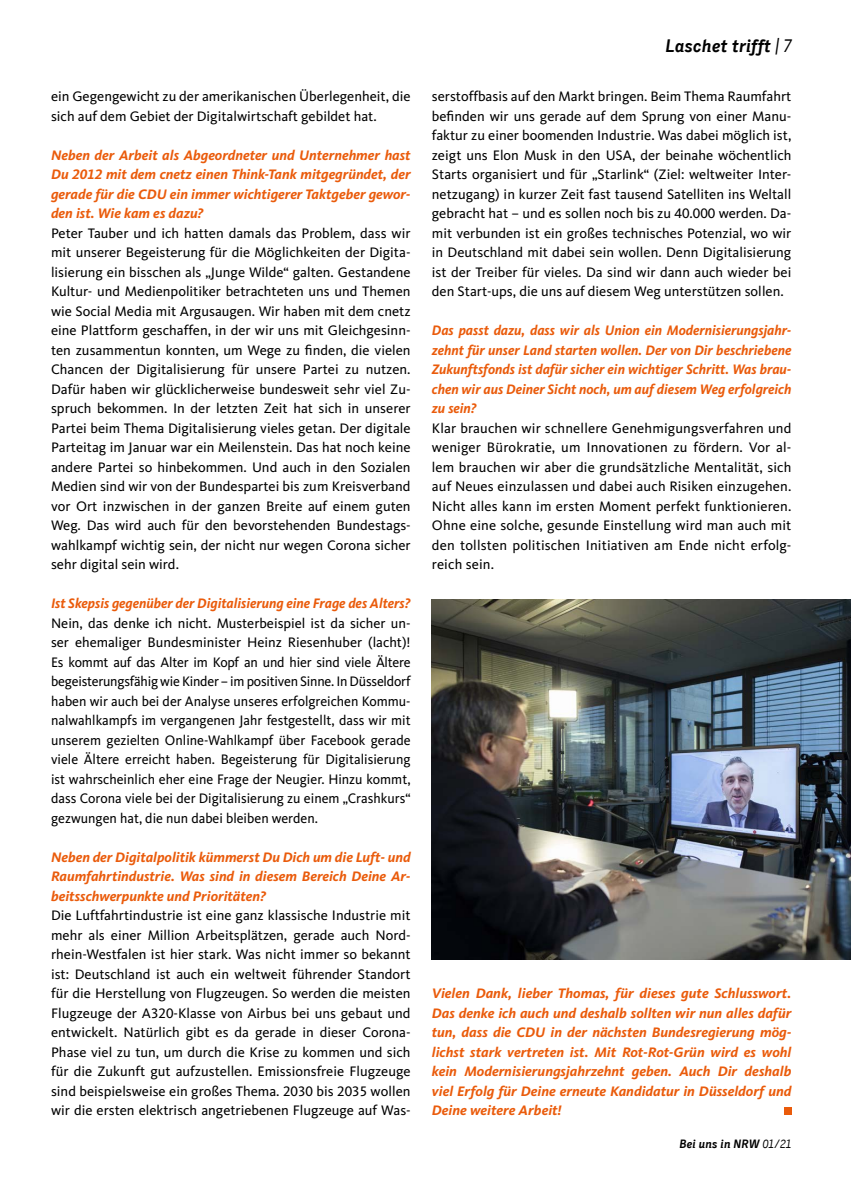
<style>
.page{position:relative;width:851px;height:1191px;background:#fff}
.page>*{position:absolute;margin:0;border:0;box-sizing:border-box;transform-origin:0 0}
.t1{font:italic 700 18px "CDU Skopex";color:#000}
.t2{font:14.25px/19.5px "CDU Kievit Tab";color:#000;text-align:justify}
.t3{font:italic 700 14.25px/19.5px "CDU Kievit Tab";color:#ea5b0b;text-align:justify}
.t4{font:italic 700 12px "CDU Skopex";color:#000}
.s1{font-weight:400}
</style>
<div class="page">
<div style="left:784px;top:1107px;width:7px;height:7px;background:#ea5b0b"></div>
<img style="left:432px;top:599px;width:418px;height:360px">
<p class="t2" style="left:51px;top:87px;width:361px">ein Gegengewicht zu der amerikanischen Überlegenheit, die sich auf dem Gebiet der Digitalwirtschaft gebildet hat.</p>
<p class="t3" style="left:51px;top:145px;width:361px">Neben der Arbeit als Abgeordneter und Unternehmer hast Du 2012 mit dem cnetz einen Think-Tank mitgegründet, der gerade für die CDU ein immer wichtigerer Taktgeber gewor&shy;den ist. Wie kam es dazu?</p>
<p class="t2" style="left:51px;top:223px;width:361px">Peter Tauber und ich hatten damals das Problem, dass wir mit unserer Begeisterung für die Möglichkeiten der Digita&shy;lisierung ein bisschen als „Junge Wilde“ galten. Gestandene Kultur- und Medienpolitiker betrachteten uns und Themen wie Social Media mit Argusaugen. Wir haben mit dem cnetz eine Plattform geschaffen, in der wir uns mit Gleichgesinn&shy;ten zusammentun konnten, um Wege zu finden, die vielen Chancen der Digitalisierung für unsere Partei zu nutzen.<br>Dafür haben wir glücklicherweise bundesweit sehr viel Zu&shy;spruch bekommen. In der letzten Zeit hat sich in unserer Partei beim Thema Digitalisierung vieles getan. Der digitale Parteitag im Januar war ein Meilenstein. Das hat noch keine andere Partei so hinbekommen. Und auch in den Sozialen Medien sind wir von der Bundespartei bis zum Kreisverband vor Ort inzwischen in der ganzen Breite auf einem guten Weg. Das wird auch für den bevorstehenden Bundestags&shy;wahlkampf wichtig sein, der nicht nur wegen Corona sicher sehr digital sein wird.</p>
<p class="t3" style="left:51px;top:593px;width:361px">Ist Skepsis gegenüber der Digitalisierung eine Frage des Alters?</p>
<p class="t2" style="left:51px;top:613px;width:361px">Nein, das denke ich nicht. Musterbeispiel ist da sicher un&shy;ser ehemaliger Bundesminister Heinz Riesenhuber (lacht)!<br>Es kommt auf das Alter im Kopf an und hier sind viele Ältere begeisterungsfähig wie Kinder – im positiven Sinne. In Düsseldorf haben wir auch bei der Analyse unseres erfolgreichen Kommu&shy;nalwahlkampfs im vergangenen Jahr festgestellt, dass wir mit unserem gezielten Online-Wahlkampf über Facebook gerade viele Ältere erreicht haben. Begeisterung für Digitalisierung ist wahrscheinlich eher eine Frage der Neugier. Hinzu kommt, dass Corona viele bei der Digitalisierung zu einem „Crashkurs“ gezwungen hat, die nun dabei bleiben werden.</p>
<p class="t3" style="left:51px;top:847px;width:361px">Neben der Digitalpolitik kümmerst Du Dich um die Luft- und Raumfahrtindustrie. Was sind in diesem Bereich Deine Ar&shy;beitsschwerpunkte und Prioritäten?</p>
<p class="t2" style="left:51px;top:906px;width:361px">Die Luftfahrtindustrie ist eine ganz klassische Industrie mit mehr als einer Million Arbeitsplätzen, gerade auch Nord&shy;rhein-Westfalen ist hier stark. Was nicht immer so bekannt ist: Deutschland ist auch ein weltweit führender Standort für die Herstellung von Flugzeugen. So werden die meisten Flugzeuge der A320-Klasse von Airbus bei uns gebaut und entwickelt. Natürlich gibt es da gerade in dieser Corona-Phase viel zu tun, um durch die Krise zu kommen und sich für die Zukunft gut aufzustellen. Emissionsfreie Flugzeuge sind beispielsweise ein großes Thema. 2030 bis 2035 wollen wir die ersten elektrisch angetriebenen Flugzeuge auf Was-</p>
<p class="t1" style="left:665px;top:35px;width:127px">Laschet trifft <span class="s1">| 7</span></p>
<p class="t2" style="left:432px;top:87px;width:361px">serstoffbasis auf den Markt bringen. Beim Thema Raumfahrt befinden wir uns gerade auf dem Sprung von einer Manu&shy;faktur zu einer boomenden Industrie. Was dabei möglich ist, zeigt uns Elon Musk in den USA, der beinahe wöchentlich Starts organisiert und für „Starlink“ (Ziel: weltweiter Inter&shy;netzugang) in kurzer Zeit fast tausend Satelliten ins Weltall gebracht hat – und es sollen noch bis zu 40.000 werden. Da&shy;mit verbunden ist ein großes technisches Potenzial, wo wir in Deutschland mit dabei sein wollen. Denn Digitalisierung ist der Treiber für vieles. Da sind wir dann auch wieder bei den Start-ups, die uns auf diesem Weg unterstützen sollen.</p>
<p class="t3" style="left:432px;top:320px;width:361px">Das passt dazu, dass wir als Union ein Modernisierungsjahr&shy;zehnt für unser Land starten wollen. Der von Dir beschriebene Zukunftsfonds ist dafür sicher ein wichtiger Schritt. Was brau&shy;chen wir aus Deiner Sicht noch, um auf diesem Weg erfolgreich zu sein?</p>
<p class="t2" style="left:432px;top:418px;width:361px">Klar brauchen wir schnellere Genehmigungsverfahren und weniger Bürokratie, um Innovationen zu fördern. Vor al&shy;lem brauchen wir aber die grundsätzliche Mentalität, sich auf Neues einzulassen und dabei auch Risiken einzugehen.<br>Nicht alles kann im ersten Moment perfekt funktionieren.<br>Ohne eine solche, gesunde Einstellung wird man auch mit den tollsten politischen Initiativen am Ende nicht erfolg&shy;reich sein.</p>
<p class="t3" style="left:432px;top:983px;width:361px">Vielen Dank, lieber Thomas, für dieses gute Schlusswort.<br>Das denke ich auch und deshalb sollten wir nun alles dafür tun, dass die CDU in der nächsten Bundesregierung mög&shy;lichst stark vertreten ist. Mit Rot-Rot-Grün wird es wohl kein Modernisierungsjahrzehnt geben. Auch Dir deshalb viel Erfolg für Deine erneute Kandidatur in Düsseldorf und Deine weitere Arbeit!</p>
<p class="t4" style="left:679px;top:1137px;width:113px">Bei uns in NRW <span class="s1">01/21</span></p>
</div>
